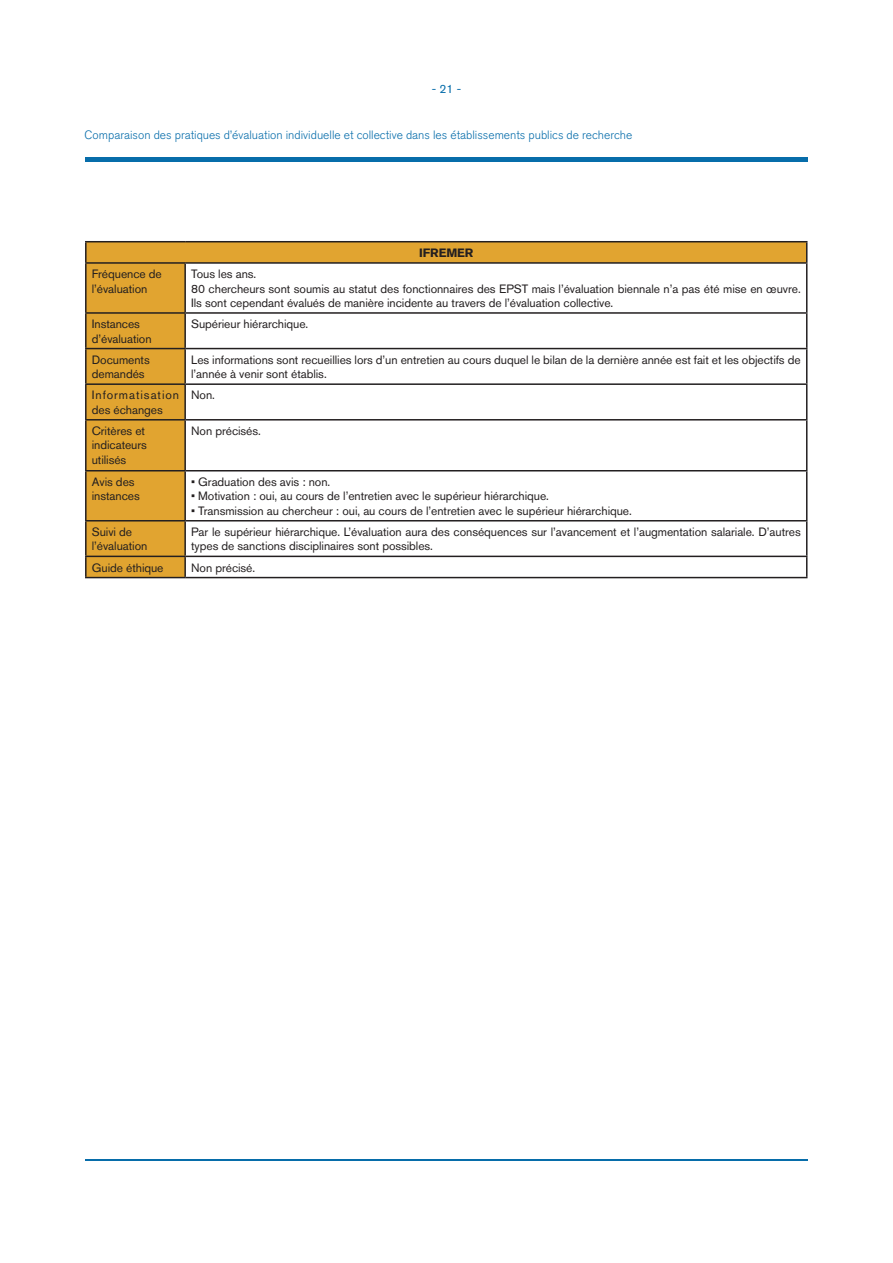
<style>
.page{position:relative;width:893px;height:1263px;background:#fff}
.page>*{position:absolute;margin:0;border:0;box-sizing:border-box;transform-origin:0 0}
.t1{font:12px/14.4px "Akzidenz Grotesk BQ";letter-spacing:-.005em;color:#231f20}
.t2{font:300 12px "Akzidenz Grotesk BQ";color:#076daa}
.t3{font:12px/14.4px "Akzidenz Grotesk BQ";letter-spacing:.08em;color:#231f20}
.t4{font:700 12px "Akzidenz Grotesk BQ";letter-spacing:-.005em;color:#231f20}
.t5{font:12px "Akzidenz Grotesk BQ";color:#076daa}
</style>
<div class="page">
<div style="left:85px;top:157px;width:723px;height:5px;background:#076daa"></div>
<hr style="left:85px;top:1159px;width:723px;height:1px;background:#076daa">
<svg style="left:87px;top:242px;width:719px;height:335px"></svg>
<hr style="left:85px;top:241px;width:100px;height:1px;background:#231f20">
<hr style="left:85px;top:242px;width:2px;height:20px;background:#231f20">
<hr style="left:185px;top:241px;width:622px;height:1px;background:#231f20">
<svg style="left:806px;top:242px;width:1px;height:20px"></svg>
<hr style="left:85px;top:262px;width:100px;height:2px;background:#231f20">
<hr style="left:85px;top:264px;width:2px;height:48px;background:#231f20">
<hr style="left:185px;top:262px;width:622px;height:2px;background:#231f20">
<hr style="left:184px;top:264px;width:2px;height:48px;background:#231f20">
<hr style="left:806px;top:264px;width:1px;height:48px;background:#231f20">
<hr style="left:85px;top:312px;width:100px;height:2px;background:#231f20">
<hr style="left:85px;top:314px;width:2px;height:34px;background:#231f20">
<hr style="left:185px;top:312px;width:622px;height:2px;background:#231f20">
<hr style="left:184px;top:314px;width:2px;height:34px;background:#231f20">
<hr style="left:806px;top:314px;width:1px;height:34px;background:#231f20">
<hr style="left:85px;top:348px;width:100px;height:1px;background:#231f20">
<hr style="left:85px;top:349px;width:2px;height:34px;background:#231f20">
<hr style="left:185px;top:348px;width:622px;height:1px;background:#231f20">
<hr style="left:184px;top:349px;width:2px;height:34px;background:#231f20">
<hr style="left:806px;top:349px;width:1px;height:34px;background:#231f20">
<hr style="left:85px;top:383px;width:100px;height:2px;background:#231f20">
<hr style="left:85px;top:385px;width:2px;height:34px;background:#231f20">
<hr style="left:185px;top:383px;width:622px;height:2px;background:#231f20">
<hr style="left:184px;top:385px;width:2px;height:34px;background:#231f20">
<hr style="left:806px;top:385px;width:1px;height:34px;background:#231f20">
<hr style="left:85px;top:419px;width:100px;height:1px;background:#231f20">
<hr style="left:85px;top:420px;width:2px;height:50px;background:#231f20">
<hr style="left:185px;top:419px;width:622px;height:1px;background:#231f20">
<hr style="left:184px;top:420px;width:2px;height:50px;background:#231f20">
<hr style="left:806px;top:420px;width:1px;height:50px;background:#231f20">
<hr style="left:85px;top:470px;width:100px;height:1px;background:#231f20">
<hr style="left:85px;top:471px;width:2px;height:49px;background:#231f20">
<hr style="left:185px;top:470px;width:622px;height:1px;background:#231f20">
<hr style="left:184px;top:471px;width:2px;height:49px;background:#231f20">
<hr style="left:806px;top:471px;width:1px;height:49px;background:#231f20">
<hr style="left:85px;top:520px;width:100px;height:1px;background:#231f20">
<hr style="left:85px;top:521px;width:2px;height:35px;background:#231f20">
<hr style="left:185px;top:520px;width:622px;height:1px;background:#231f20">
<hr style="left:184px;top:521px;width:2px;height:35px;background:#231f20">
<hr style="left:806px;top:521px;width:1px;height:35px;background:#231f20">
<hr style="left:85px;top:556px;width:100px;height:1px;background:#231f20">
<hr style="left:85px;top:557px;width:2px;height:20px;background:#231f20">
<hr style="left:185px;top:556px;width:622px;height:1px;background:#231f20">
<hr style="left:184px;top:557px;width:2px;height:20px;background:#231f20">
<svg style="left:806px;top:557px;width:1px;height:20px"></svg>
<hr style="left:85px;top:577px;width:100px;height:1px;background:#231f20">
<hr style="left:185px;top:577px;width:622px;height:1px;background:#231f20">
<p class="t5" style="left:432px;top:82px;width:31px">- 21 -</p>
<p class="t2" style="left:85px;top:128px;width:549px">Comparaison des pratiques d’évaluation individuelle et collective dans les établissements publics de recherche</p>
<p class="t4" style="left:419px;top:246px;width:56px">IFREMER</p>
<p class="t1" style="left:92px;top:267px;width:72px">Fréquence de l’évaluation</p>
<p class="t1" style="left:191px;top:267px;width:611px">Tous les ans.<br>80 chercheurs sont soumis au statut des fonctionnaires des EPST mais l’évaluation biennale n’a pas été mise en œuvre.<br>Ils sont cependant évalués de manière incidente au travers de l’évaluation collective.</p>
<p class="t1" style="left:92px;top:317px;width:61px">Instances d’évaluation</p>
<p class="t1" style="left:191px;top:317px;width:119px">Supérieur hiérarchique.</p>
<p class="t1" style="left:92px;top:352px;width:60px">Documents demandés</p>
<p class="t1" style="left:191px;top:352px;width:611px">Les informations sont recueillies lors d’un entretien au cours duquel le bilan de la dernière année est fait et les objectifs de l’année à venir sont établis.</p>
<p class="t3" style="left:92px;top:388px;width:89px">Informatisation des échanges</p>
<p class="t1" style="left:191px;top:388px;width:25px">Non.</p>
<p class="t1" style="left:92px;top:423px;width:57px">Critères et indicateurs utilisés</p>
<p class="t1" style="left:191px;top:423px;width:71px">Non précisés.</p>
<p class="t1" style="left:92px;top:474px;width:50px">Avis des instances</p>
<p class="t1" style="left:191px;top:474px;width:141px">• Graduation des avis : non.</p>
<p class="t1" style="left:191px;top:489px;width:359px">• Motivation : oui, au cours de l’entretien avec le supérieur hiérarchique.</p>
<p class="t1" style="left:191px;top:503px;width:442px">• Transmission au chercheur : oui, au cours de l’entretien avec le supérieur hiérarchique.</p>
<p class="t1" style="left:92px;top:524px;width:57px">Suivi de l’évaluation</p>
<p class="t1" style="left:191px;top:524px;width:611px">Par le supérieur hiérarchique. L’évaluation aura des conséquences sur l’avancement et l’augmentation salariale. D’autres types de sanctions disciplinaires sont possibles.</p>
<p class="t1" style="left:92px;top:560px;width:73px">Guide éthique</p>
<p class="t1" style="left:191px;top:560px;width:66px">Non précisé.</p>
</div>
